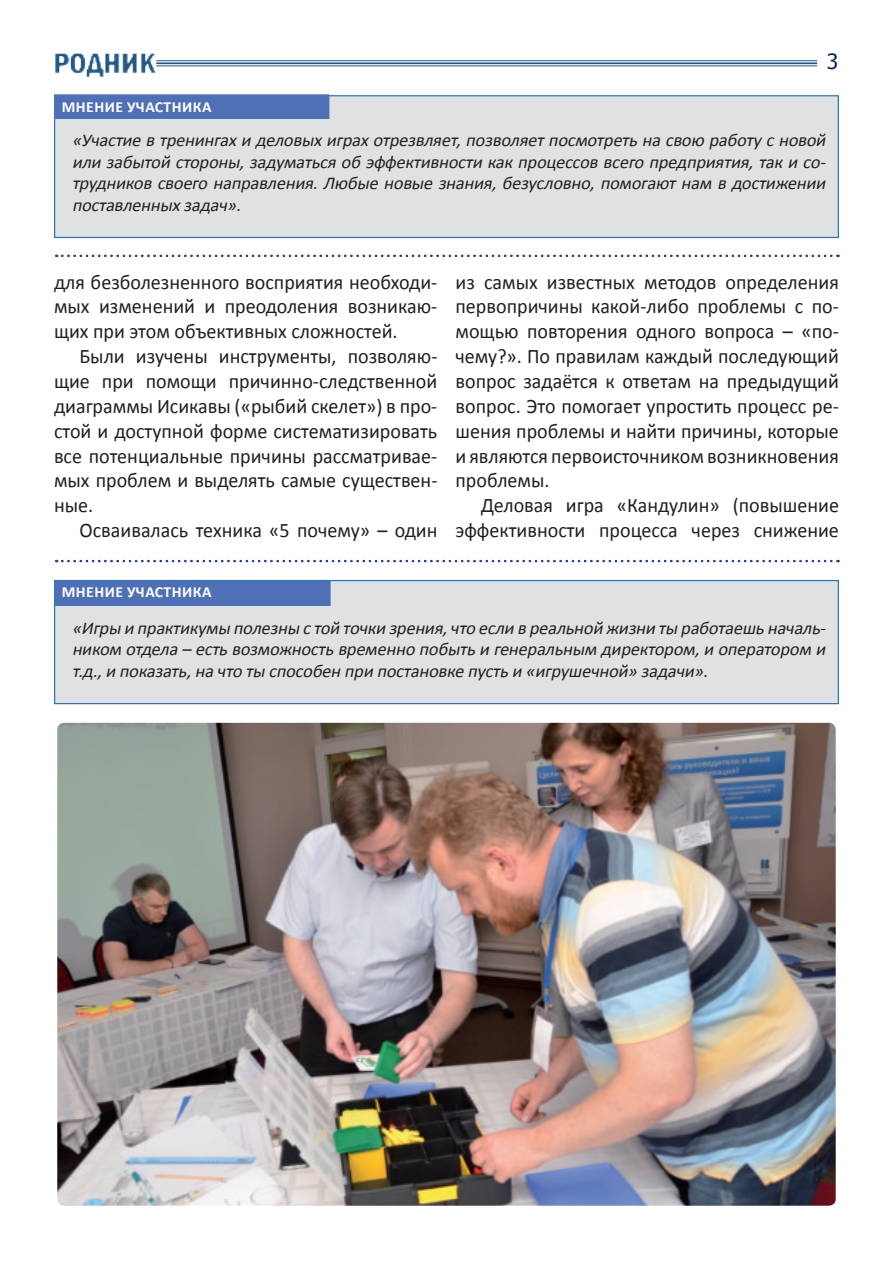
<style>
.page{position:relative;width:893px;height:1263px;background:#fff}
.page>*{position:absolute;margin:0;border:0;box-sizing:border-box;transform-origin:0 0}
.t1{font:21px "Tahoma";color:#0d1e5c}
.t2{font:20.7px/24.9px "Calibri";color:#231f20;text-align:justify}
.t3{font:italic 18px/21.6px "Calibri";color:#231f20;text-align:justify}
.t4{font:700 15.45px "Calibri";letter-spacing:.03em;color:#fff}
</style>
<div class="page">
<hr style="left:156px;top:60px;width:661px;height:1px;background:#1d5584">
<hr style="left:156px;top:62px;width:661px;height:2px;background:#1d5584">
<hr style="left:156px;top:65px;width:661px;height:1px;background:#1d5584">
<img style="left:55px;top:53px;width:107px;height:24px">
<svg style="left:55px;top:254px;width:784px;height:3px"></svg>
<svg style="left:55px;top:559px;width:784px;height:4px"></svg>
<img style="left:58px;top:723px;width:777px;height:482px">
<div style="left:54px;top:719px;width:785px;height:490px;border:3px solid #fff;border-radius:9px"></div>
<div style="left:55px;top:96px;width:783px;height:141px;background:#e0e1e3"></div>
<div style="left:54px;top:95px;width:784px;height:143px;border:1px solid #2c75bc"></div>
<div style="left:55px;top:580px;width:783px;height:124px;background:#e0e1e3"></div>
<div style="left:54px;top:580px;width:784px;height:124px;border:1px solid #2c75bc"></div>
<div style="left:55px;top:581px;width:275px;height:24px;background:#4f70b7"></div>
<div style="left:54px;top:95px;width:275px;height:24px;background:#4f70b7"></div>
<p class="t4" style="left:62px;top:97px;width:151px">мнение учаСтника</p>
<p class="t1" style="left:827px;top:49px;width:13px">3</p>
<p class="t3" style="left:72px;top:129px;width:759px">«Участие в тренингахи деловыхиграхотрезвляет,позволяетпосмотретьна свою работусновой или забытой стороны,задуматьсяоб эффективности какпроцессов всего предприятия,таки со&shy;трудников своего направления. Любые новые знания, безусловно, помогают нам в достижении поставленныхзадач».</p>
<p class="t2" style="left:54px;top:269px;width:385px">для безболезненного восприятия необходи&shy;мых изменений и преодоления возникаю&shy;щих при этом объективных сложностей.</p>
<p class="t2" style="left:54px;top:344px;width:385px;text-indent:26px">Были изучены инструменты, позволяю&shy;щие при помощи причинно-следственной диаграммы Исикавы («рыбий скелет») в про&shy;стой и доступной форме систематизировать все потенциальные причины рассматривае&shy;мых проблем и выделять самые существен&shy;ные.</p>
<p class="t2" style="left:80px;top:518px;width:359px">Осваивалась техника «5 почему» – один</p>
<p class="t4" style="left:62px;top:582px;width:151px">мнение учаСтника</p>
<p class="t2" style="left:455px;top:269px;width:385px">из самых известных методов определения первопричины какой-либо проблемы с по&shy;мощью повторения одного вопроса – «по&shy;чему?». По правилам каждый последующий вопрос задаётся к ответам на предыдущий вопрос. Это помогает упростить процесс ре&shy;шения проблемы и найти причины, которые и являются первоисточником возникновения проблемы.</p>
<p class="t2" style="left:455px;top:493px;width:385px;text-align:right">Деловая игра «Кандулин» (повышение эффективности процесса через снижение</p>
<p class="t3" style="left:72px;top:617px;width:759px">«Игры и практикумы полезны стой точки зрения,что если в реальной жизни ты работаешьначаль&shy;ником отдела – естьвозможностьвременно побытьи генеральным директором,и оператором и т.д.,и показать,на что ты способен при постановке пустьи «игрушечной» задачи».</p>
</div>
